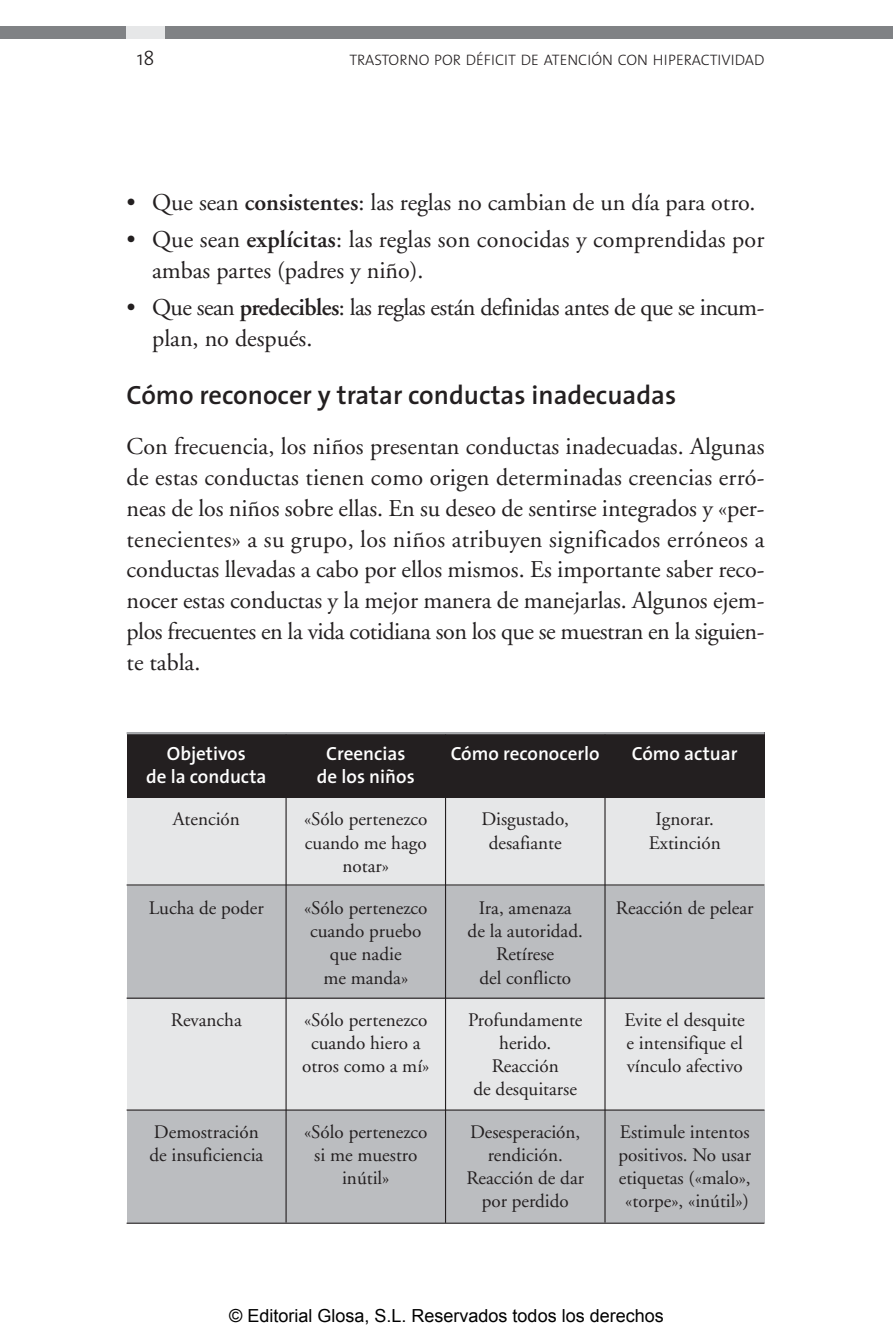
<style>
.page{position:relative;width:893px;height:1340px;background:#fff}
.page>*{position:absolute;margin:0;border:0;box-sizing:border-box;transform-origin:0 0}
.t1{font:600 26.55px "The Sans";color:#231f20}
.t2{font:24.07px/30.8px "Adobe Garamond";color:#231f20}
.t3{font:24.07px/30.8px "Adobe Garamond";letter-spacing:-.02em;color:#231f20}
.t4{font:300 20.25px "The Sans";color:#231f20}
.t5{font:19.12px "Adobe Garamond";color:#231f20}
.t6{font:600 19.12px "The Sans";color:#fff}
.t7{font:18px "Arial";color:#000}
.t8{font:300 15.3px "The Sans";color:#231f20}
.s1{font-weight:600}
</style>
<div class="page">
<div style="left:0;top:26px;width:892px;height:13px;background:#808285"></div>
<div style="left:127px;top:26px;width:38px;height:13px;background:#e6e7e8"></div>
<div style="left:127px;top:732px;width:637px;height:66px;background:#231f20"></div>
<div style="left:127px;top:798px;width:637px;height:88px;background:#e6e7e8"></div>
<div style="left:127px;top:997px;width:637px;height:113px;background:#e6e7e8"></div>
<div style="left:127px;top:886px;width:637px;height:112px;background:#bbbdc0"></div>
<div style="left:127px;top:1110px;width:637px;height:112px;background:#bbbdc0"></div>
<hr style="left:127px;top:732px;width:637px;height:2px;background:#a7a9ac">
<hr style="left:127px;top:884px;width:637px;height:1px;background:#231f20">
<hr style="left:127px;top:997px;width:637px;height:1px;background:#231f20">
<hr style="left:127px;top:1109px;width:637px;height:1px;background:#231f20">
<hr style="left:127px;top:1222px;width:637px;height:1px;background:#231f20">
<hr style="left:285px;top:734px;width:2px;height:488px;background:#231f20">
<hr style="left:445px;top:734px;width:1px;height:488px;background:#231f20">
<hr style="left:604px;top:734px;width:2px;height:488px;background:#231f20">
<p class="t4" style="left:137px;top:50px;width:19px">18</p>
<p class="t8" style="left:349px;top:54px;width:417px">TRASTORNO POR DÉFICIT DE ATENCIÓN CON HIPERACTIVIDAD</p>
<p class="t2" style="left:127px;top:189px;width:630px">• Que sean <span class="s1">consistentes</span>: las reglas no cambian de un día para otro.</p>
<p class="t2" style="left:152px;top:226px;width:614px;text-indent:-26px">• Que sean <span class="s1">explícitas</span>: las reglas son conocidas y comprendidas por ambas partes (padres y niño).</p>
<p class="t3" style="left:152px;top:294px;width:614px;text-indent:-26px">• Que sean <span class="s1">predecibles</span>: las reglas están definidas antes de que se incum&shy;plan, no después.</p>
<p class="t1" style="left:127px;top:385px;width:551px">Cómo reconocer y tratar conductas inadecuadas</p>
<p class="t2" style="left:127px;top:433px;width:639px;text-align:justify">Con frecuencia, los niños presentan conductas inadecuadas. Algunas de estas conductas tienen como origen determinadas creencias erró&shy;neas de los niños sobre ellas. En su deseo de sentirse integrados y «per&shy;tenecientes» a su grupo, los niños atribuyen significados erróneos a conductas llevadas a cabo por ellos mismos. Es importante saber reco&shy;nocer estas conductas y la mejor manera de manejarlas. Algunos ejem&shy;plos frecuentes en la vida cotidiana son los que se muestran en la siguien&shy;te tabla.</p>
<p class="t6" style="left:167px;top:746px;width:80px">Objetivos</p>
<p class="t6" style="left:326px;top:746px;width:81px">Creencias</p>
<p class="t6" style="left:451px;top:746px;width:151px">Cómo reconocerlo</p>
<p class="t6" style="left:632px;top:746px;width:107px">Cómo actuar</p>
<p class="t6" style="left:146px;top:769px;width:122px">de la conducta</p>
<p class="t6" style="left:317px;top:769px;width:99px">de los niños</p>
<p class="t5" style="left:173px;top:811px;width:69px">Atención</p>
<p class="t5" style="left:304px;top:811px;width:125px">«Sólo pertenezco</p>
<p class="t5" style="left:481px;top:811px;width:89px">Disgustado,</p>
<p class="t5" style="left:656px;top:811px;width:60px">Ignorar.</p>
<p class="t5" style="left:305px;top:834px;width:123px">cuando me hago</p>
<p class="t5" style="left:489px;top:834px;width:74px">desafiante</p>
<p class="t5" style="left:649px;top:834px;width:74px">Extinción</p>
<p class="t5" style="left:343px;top:858px;width:48px">notar»</p>
<p class="t5" style="left:149px;top:900px;width:116px">Lucha de poder</p>
<p class="t5" style="left:304px;top:900px;width:125px">«Sólo pertenezco</p>
<p class="t5" style="left:479px;top:900px;width:94px">Ira, amenaza</p>
<p class="t5" style="left:616px;top:900px;width:139px">Reacción de pelear</p>
<p class="t5" style="left:310px;top:923px;width:113px">cuando pruebo</p>
<p class="t5" style="left:468px;top:923px;width:117px">de la autoridad.</p>
<p class="t5" style="left:330px;top:946px;width:73px">que nadie</p>
<p class="t5" style="left:496px;top:946px;width:59px">Retírese</p>
<p class="t5" style="left:323px;top:969px;width:86px">me manda»</p>
<p class="t5" style="left:479px;top:969px;width:93px">del conflicto</p>
<p class="t5" style="left:171px;top:1012px;width:72px">Revancha</p>
<p class="t5" style="left:304px;top:1012px;width:125px">«Sólo pertenezco</p>
<p class="t5" style="left:468px;top:1012px;width:116px">Profundamente</p>
<p class="t5" style="left:625px;top:1012px;width:122px">Evite el desquite</p>
<p class="t5" style="left:311px;top:1035px;width:111px">cuando hiero a</p>
<p class="t5" style="left:499px;top:1035px;width:54px">herido.</p>
<p class="t5" style="left:627px;top:1035px;width:118px">e intensifique el</p>
<p class="t5" style="left:302px;top:1058px;width:129px">otros como a mí»</p>
<p class="t5" style="left:492px;top:1058px;width:68px">Reacción</p>
<p class="t5" style="left:627px;top:1058px;width:118px">vínculo afectivo</p>
<p class="t5" style="left:473px;top:1081px;width:105px">de desquitarse</p>
<p class="t5" style="left:154px;top:1123px;width:106px">Demostración</p>
<p class="t5" style="left:304px;top:1123px;width:125px">«Sólo pertenezco</p>
<p class="t5" style="left:470px;top:1123px;width:112px">Desesperación,</p>
<p class="t5" style="left:620px;top:1123px;width:131px">Estimule intentos</p>
<p class="t5" style="left:149px;top:1147px;width:115px">de insuficiencia</p>
<p class="t5" style="left:314px;top:1147px;width:105px">si me muestro</p>
<p class="t5" style="left:488px;top:1147px;width:77px">rendición.</p>
<p class="t5" style="left:618px;top:1147px;width:134px">positivos. No usar</p>
<p class="t5" style="left:342px;top:1170px;width:49px">inútil»</p>
<p class="t5" style="left:466px;top:1170px;width:119px">Reacción de dar</p>
<p class="t5" style="left:619px;top:1170px;width:133px">etiquetas («malo»,</p>
<p class="t5" style="left:482px;top:1193px;width:89px">por perdido</p>
<p class="t5" style="left:625px;top:1193px;width:125px">«torpe», «inútil»)</p>
<p class="t7" style="left:229px;top:1304px;width:436px">© Editorial Glosa, S.L. Reservados todos los derechos</p>
</div>
